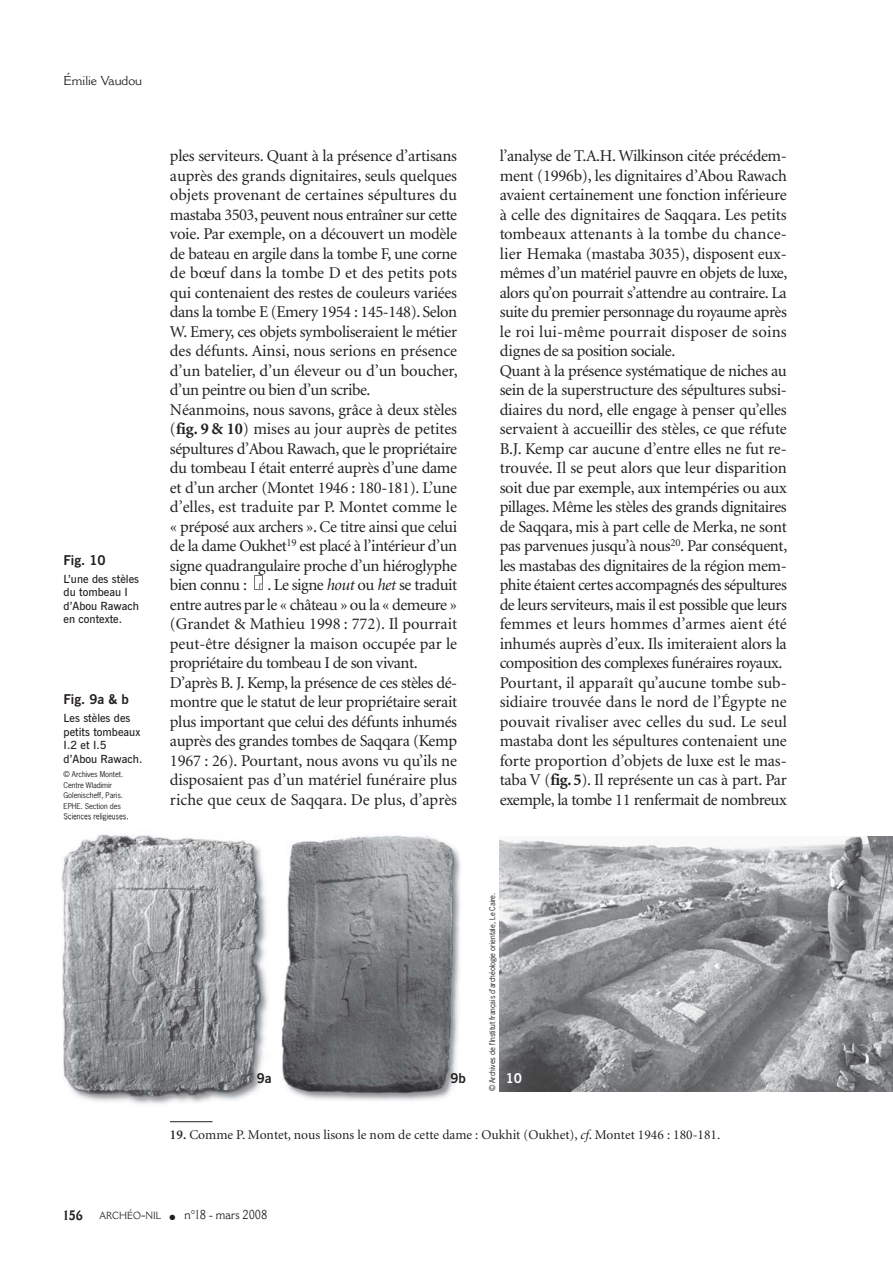
<style>
.page{position:relative;width:893px;height:1263px;background:#fff}
.page>*{position:absolute;margin:0;border:0;box-sizing:border-box;transform-origin:0 0}
.t1{font:16.5px/19.5px "Minion";letter-spacing:-.02em;color:#231f20}
.t2{font:13.5px "Minion";color:#231f20}
.t3{font:700 13.5px "News Gothic BT";color:#231f20}
.t4{font:700 13.5px "News Gothic BT";color:#fff}
.t5{font:12.75px "Cantoria";color:#231f20;scale:.9 1}
.t6{font:12.75px "Cantoria";color:#231f20}
.t7{font:600 11.25px/13.5px "News Gothic BT";color:#231f20}
.t8{font:7.5px/10.5px "News Gothic";letter-spacing:-.01em;color:#231f20}
.s1{font-weight:700}
.s2{font-style:italic}
.s3{font-weight:600}
.s4{font-weight:700;font-size:13.5px}
.s5{font-size:10.2px}
.s6{font-size:13.5px}
</style>
<div class="page">
<img style="left:254px;top:576px;width:9px;height:14px">
<hr style="left:170px;top:1121px;width:42px;height:1px;background:#231f20">
<img style="left:65px;top:819px;width:50px;height:2px">
<img style="left:62px;top:834px;width:206px;height:270px">
<img style="left:321px;top:870px;width:139px;height:231px">
<img style="left:289px;top:835px;width:171px;height:35px">
<img style="left:281px;top:870px;width:40px;height:230px">
<img style="left:499px;top:837px;width:393px;height:254px">
<p class="t6" style="left:64px;top:76px;width:80px">Émilie Vaudou</p>
<p class="t3" style="left:64px;top:556px;width:44px">Fig. 10</p>
<p class="t7" style="left:64px;top:574px;width:77px">L’une des stèles du tombeau I d’Abou Rawach en contexte.</p>
<p class="t3" style="left:64px;top:695px;width:67px">Fig. 9a &amp; b</p>
<p class="t7" style="left:64px;top:713px;width:80px">Les stèles des petits tombeaux<br>I.2 et I.5 d’Abou Rawach.</p>
<p class="t8" style="left:64px;top:770px;width:66px">© Archives Montet.<br>Centre Wladimir<br>Golenischeff, Paris.<br>EPHE. Section des<br>Sciences religieuses.</p>
<p class="t1" style="left:170px;top:148px;width:289px">ples serviteurs. Quant à la présence d’artisans auprès des grands dignitaires, seuls quelques objets provenant de certaines sépultures du mastaba 3503, peuvent nous entraîner sur cette voie. Par exemple, on a découvert un modèle de bateau en argile dans la tombe F, une corne de bœuf dans la tombe D et des petits pots qui contenaient des restes de couleurs variées dans la tombe E (Emery 1954 : 145-148). Selon W. Emery, ces objets symboliseraient le métier des défunts. Ainsi, nous serions en présence d’un batelier, d’un éleveur ou d’un boucher, d’un peintre ou bien d’un scribe.<br>Néanmoins, nous savons, grâce à deux stèles (<span class="s1">fig. 9 &amp; 10</span>) mises au jour auprès de petites sépultures d’Abou Rawach, que le propriétaire du tombeau I était enterré auprès d’une dame et d’un archer (Montet 1946 : 180-181). L’une d’elles, est traduite par P. Montet comme le « préposé aux archers ». Ce titre ainsi que celui de la dame Oukhet<sup>19</sup> est placé à l’intérieur d’un signe quadrangulaire proche d’un hiéroglyphe bien connu : . Le signe <span class="s2">hout</span> ou <span class="s2">het</span> se traduit entre autres par le « château » ou la « demeure » (Grandet &amp; Mathieu 1998 : 772). Il pourrait peut-être désigner la maison occupée par le propriétaire du tombeau I de son vivant.<br>D’après B. J. Kemp, la présence de ces stèles dé&shy;montre que le statut de leur propriétaire serait plus important que celui des défunts inhumés auprès des grandes tombes de Saqqara (Kemp 1967 : 26). Pourtant, nous avons vu qu’ils ne disposaient pas d’un matériel funéraire plus riche que ceux de Saqqara. De plus, d’après</p>
<p class="t1" style="left:499px;top:148px;width:289px">l’analyse de T.A.H. Wilkinson citée précédem&shy;ment (1996b), les dignitaires d’Abou Rawach avaient certainement une fonction inférieure à celle des dignitaires de Saqqara. Les petits tombeaux attenants à la tombe du chance&shy;lier Hemaka (mastaba 3035), disposent eux&shy;mêmes d’un matériel pauvre en objets de luxe, alors qu’on pourrait s’attendre au contraire. La suite du premier personnage du royaume après le roi lui-même pourrait disposer de soins dignes de sa position sociale.<br>Quant à la présence systématique de niches au sein de la superstructure des sépultures subsi&shy;diaires du nord, elle engage à penser qu’elles servaient à accueillir des stèles, ce que réfute B.J. Kemp car aucune d’entre elles ne fut re&shy;trouvée. Il se peut alors que leur disparition soit due par exemple, aux intempéries ou aux pillages. Même les stèles des grands dignitaires de Saqqara, mis à part celle de Merka, ne sont pas parvenues jusqu’à nous<sup>20</sup>. Par conséquent, les mastabas des dignitaires de la région mem&shy;phite étaient certes accompagnés des sépultures de leurs serviteurs, mais il est possible que leurs femmes et leurs hommes d’armes aient été inhumés auprès d’eux. Ils imiteraient alors la composition des complexes funéraires royaux.<br>Pourtant, il apparaît qu’aucune tombe sub&shy;sidiaire trouvée dans le nord de l’Égypte ne pouvait rivaliser avec celles du sud. Le seul mastaba dont les sépultures contenaient une forte proportion d’objets de luxe est le mas&shy;taba V (<span class="s1">fig. 5</span>). Il représente un cas à part. Par exemple, la tombe 11 renfermait de nombreux</p>
<p class="t3" style="left:257px;top:1073px;width:17px">9a</p>
<p class="t3" style="left:450px;top:1073px;width:17px">9b</p>
<p class="t8" style="left:487px;top:1091px;width:200px;rotate:-90deg">© Archives de l’Institut français d’archéologie orientale, Le Caire.</p>
<p class="t4" style="left:505px;top:1073px;width:18px">10</p>
<p class="t2" style="left:170px;top:1130px;width:552px"><span class="s3">19.</span> Comme P. Montet, nous lisons le nom de cette dame : Oukhit (Oukhet), <span class="s2">cf</span>. Montet 1946 : 180-181.</p>
<p class="t5" style="left:64px;top:1210px;width:228px"><span class="s4">156</span> <span class="s5">ARCHÉO</span><span class="s6">-</span><span class="s5">NIL</span> ● n°18 - mars 2008</p>
</div>
